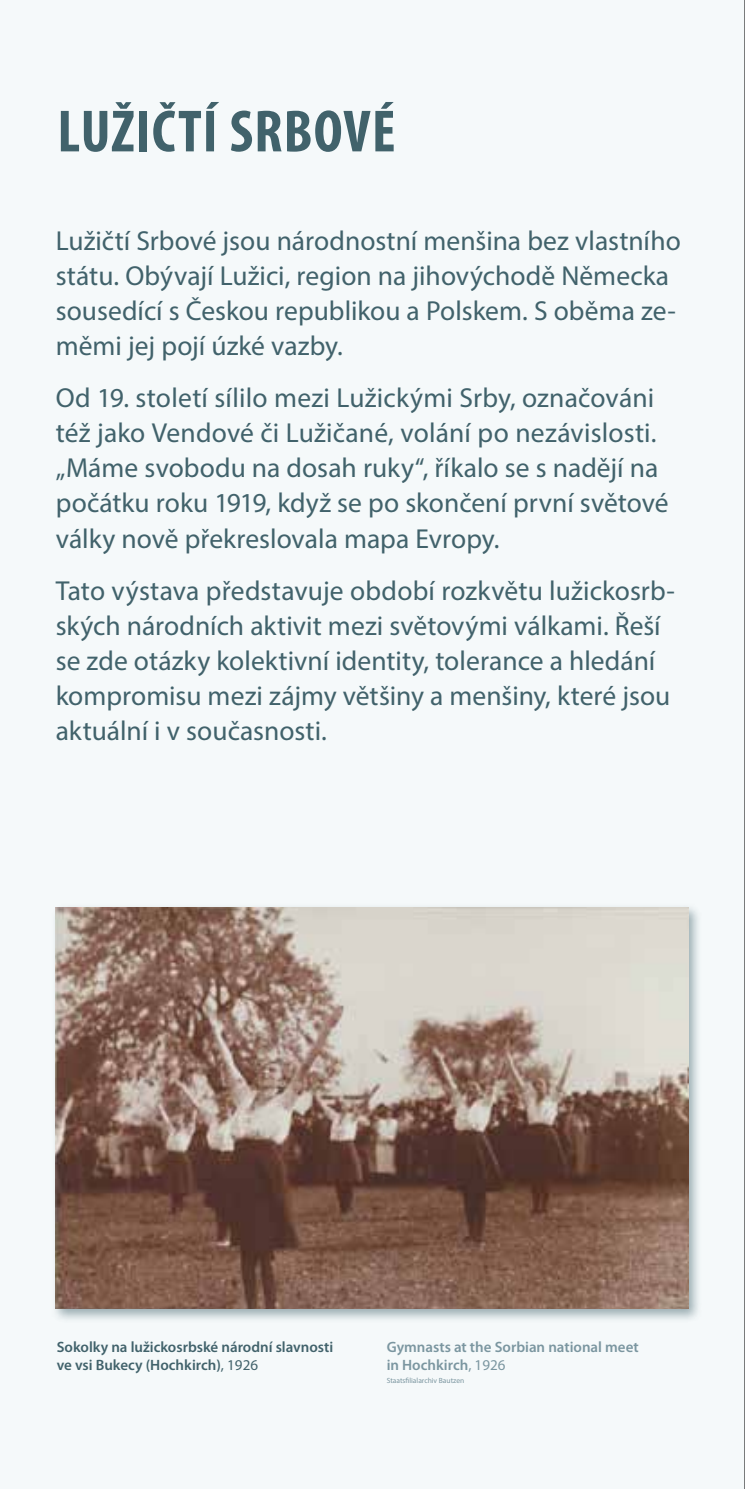
<style>
.page{position:relative;width:745px;height:1489px;background:#fff}
.page>*{position:absolute;margin:0;border:0;box-sizing:border-box;transform-origin:0 0}
.t1{font:700 condensed 60px "Myriad Pro";letter-spacing:.015em;color:#41626b}
.t2{font:27.5px/35px "Myriad Pro";color:#41626b}
.t3{font:600 15px/18px "Myriad Pro";color:#41626b}
.t4{font:600 15px/18px "Myriad Pro";color:#7b96a0}
.t5{font:7.5px "Myriad Pro";color:#7b96a0}
.s1{font-weight:400}
</style>
<div class="page">
<div style="left:0;top:0;width:744px;height:1488px;background:#f5f9fa"></div>
<hr style="left:744px;top:0;width:1px;height:1488px;background:#000">
<div style="left:51px;top:902px;width:651px;height:420px;background:#41626b;opacity:.5"></div>
<img style="left:56px;top:907px;width:631px;height:401px">
<h1 class="t1" style="left:57px;top:98px;width:339px">LUŽIČTÍ SRBOVÉ</h1>
<p class="t2" style="left:56px;top:223px;width:626px">Lužičtí Srbové jsou národnostní menšina bez vlastního státu. Obývají Lužici, region na jihovýchodě Německa sousedící s Českou republikou a Polskem. S oběma ze&shy;měmi jej pojí úzké vazby.</p>
<p class="t2" style="left:56px;top:380px;width:614px">Od 19. století sílilo mezi Lužickými Srby, označováni též jako Vendové či Lužičané, volání po nezávislosti. „Máme svobodu na dosah ruky“, říkalo se s nadějí na počátku roku 1919, když se po skončení první světové války nově překreslovala mapa Evropy.</p>
<p class="t2" style="left:56px;top:573px;width:620px">Tato výstava představuje období rozkvětu lužickosrb&shy;ských národních aktivit mezi světovými válkami. Řeší se zde otázky kolektivní identity, tolerance a hledání kompromisu mezi zájmy většiny a menšiny, které jsou aktuální i v současnosti.</p>
<p class="t3" style="left:57px;top:1337px;width:278px">Sokolky na lužickosrbské národní slavnosti ve vsi Bukecy (Hochkirch)<span class="s1">, 1926</span></p>
<p class="t4" style="left:386px;top:1337px;width:253px">Gymnasts at the Sorbian national meet in Hochkirch<span class="s1">, 1926</span></p>
<p class="t5" style="left:386px;top:1375px;width:79px">Staatsfilialarchiv Bautzen</p>
</div>
